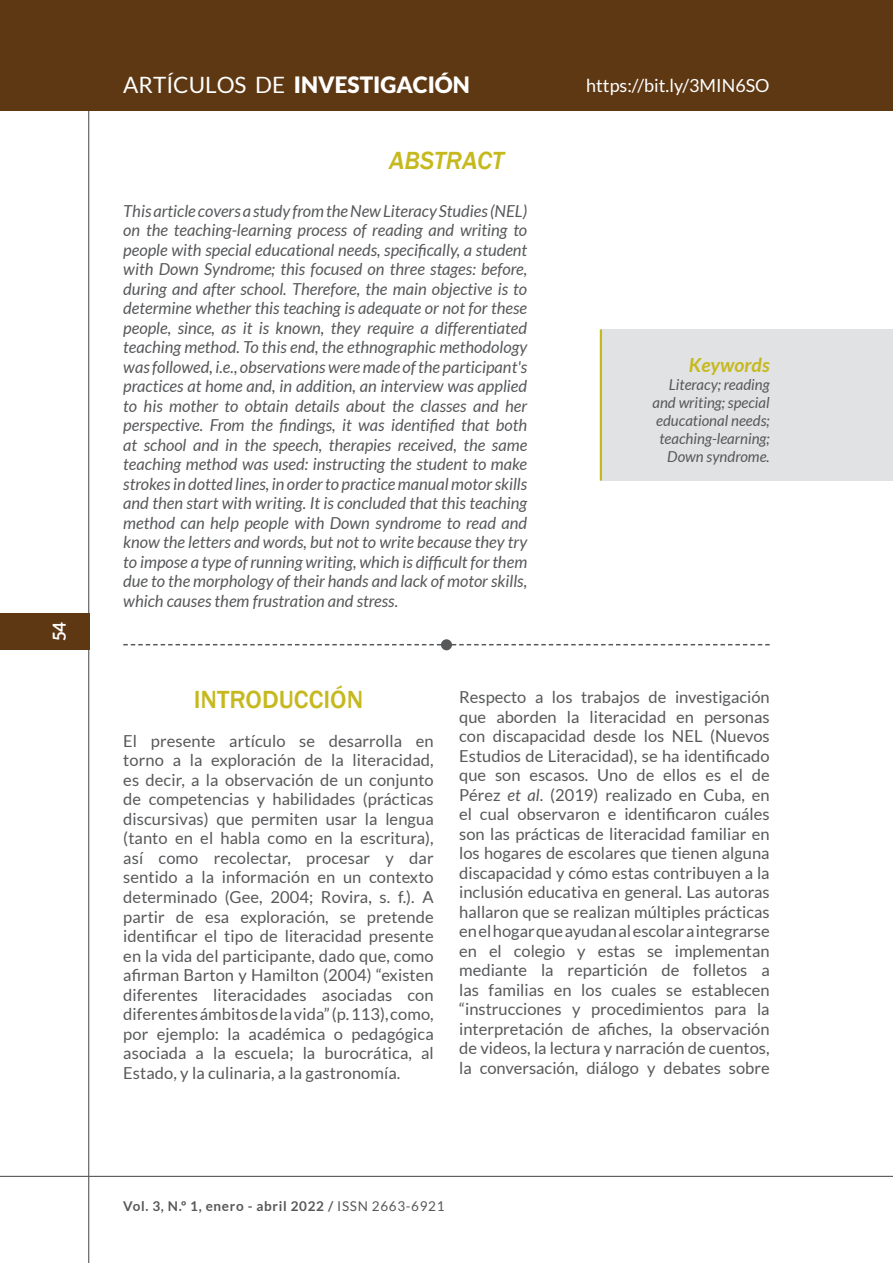
<style>
.page{position:relative;width:893px;height:1263px;background:#fff}
.page>*{position:absolute;margin:0;border:0;box-sizing:border-box;transform-origin:0 0}
.t1{font:500 25.5px "Franklin Gothic";color:#c6b91f}
.t2{font:italic 500 25.5px "Franklin Gothic";color:#c6b91f}
.t3{font:900 22.5px "Lato";color:#fff}
.t4{font:italic 700 19.5px "Lato";color:#c6b91f}
.t5{font:18px "Lato";color:#fff}
.t6{font:700 18px "Lato";color:#fff;scale:.95 1}
.t7{font:16.5px/19.5px "Lato";color:#57585a;text-align:justify}
.t8{font:italic 16.5px/19.5px "Lato";color:#57585a;text-align:justify}
.t9{font:italic 15px/18px "Lato";color:#57585a;text-align:right}
.t10{font:700 13.5px "Lato";letter-spacing:.05em;color:#57585a}
.s1{font-weight:400}
.s2{font-style:italic}
</style>
<div class="page">
<hr style="left:88px;top:104px;width:1px;height:1159px;background:#57585a">
<div style="left:0;top:613px;width:89px;height:37px;background:#5e3812"></div>
<div style="left:0;top:0;width:893px;height:111px;background:#5e3812"></div>
<hr style="left:0;top:1176px;width:893px;height:1px;background:#57585a">
<div style="left:600px;top:329px;width:293px;height:152px;background:#e1e2e4"></div>
<hr style="left:600px;top:329px;width:2px;height:152px;background:#c6b91f">
<svg style="left:123px;top:644px;width:647px;height:1px"></svg>
<div style="left:441px;top:639px;width:11px;height:11px;background:#57585a;border-radius:50%"></div>
<p class="t6" style="left:49px;top:641px;width:22px;rotate:-90deg">54</p>
<h2 class="t3" style="left:123px;top:72px;width:348px"><span class="s1">ARTÍCULOS DE</span> INVESTIGACIÓN</h2>
<p class="t2" style="left:389px;top:145px;width:116px">ABSTRACT</p>
<p class="t8" style="left:123px;top:201px;width:405px">This article covers a study from the New Literacy Studies (NEL) on the teaching-learning process of reading and writing to people with special educational needs, specifically, a student with Down Syndrome; this focused on three stages: before, during and after school. Therefore, the main objective is to determine whether this teaching is adequate or not for these people, since, as it is known, they require a differentiated teaching method. To this end, the ethnographic methodology was followed, i.e., observations were made of the participant's practices at home and, in addition, an interview was applied to his mother to obtain details about the classes and her perspective. From the findings, it was identified that both at school and in the speech, therapies received, the same teaching method was used: instructing the student to make strokes in dotted lines, in order to practice manual motor skills and then start with writing. It is concluded that this teaching method can help people with Down syndrome to read and know the letters and words, but not to write because they try to impose a type of running writing, which is difficult for them due to the morphology of their hands and lack of motor skills, which causes them frustration and stress.</p>
<p class="t5" style="left:586px;top:75px;width:185px">https://bit.ly/3MIN6SO</p>
<p class="t4" style="left:689px;top:354px;width:82px">Keywords</p>
<p class="t9" style="left:652px;top:376px;width:119px">Literacy; reading and writing; special educational needs; teaching-learning;<br>Down syndrome.</p>
<p class="t1" style="left:194px;top:684px;width:171px">INTRODUCCIÓN</p>
<p class="t7" style="left:123px;top:731px;width:312px">El presente artículo se desarrolla en torno a la exploración de la literacidad, es decir, a la observación de un conjunto de competencias y habilidades (prácticas discursivas) que permiten usar la lengua (tanto en el habla como en la escritura), así como recolectar, procesar y dar sentido a la información en un contexto determinado (Gee, 2004; Rovira, s. f.). A partir de esa exploración, se pretende identificar el tipo de literacidad presente en la vida del participante, dado que, como afirman Barton y Hamilton (2004) “existen diferentes literacidades asociadas con diferentes ámbitos de la vida” (p. 113), como, por ejemplo: la académica o pedagógica asociada a la escuela; la burocrática, al Estado, y la culinaria, a la gastronomía.</p>
<p class="t7" style="left:459px;top:687px;width:312px">Respecto a los trabajos de investigación que aborden la literacidad en personas con discapacidad desde los NEL (Nuevos Estudios de Literacidad), se ha identificado que son escasos. Uno de ellos es el de Pérez <span class="s2">et al</span>. (2019) realizado en Cuba, en el cual observaron e identificaron cuáles son las prácticas de literacidad familiar en los hogares de escolares que tienen alguna discapacidad y cómo estas contribuyen a la inclusión educativa en general. Las autoras hallaron que se realizan múltiples prácticas en el hogar que ayudan al escolar a integrarse en el colegio y estas se implementan mediante la repartición de folletos a las familias en los cuales se establecen “instrucciones y procedimientos para la interpretación de afiches, la observación de videos, la lectura y narración de cuentos, la conversación, diálogo y debates sobre</p>
<p class="t10" style="left:123px;top:1198px;width:323px">Vol. 3, N.º 1, enero - abril 2022 / <span class="s1">ISSN 2663-6921</span></p>
</div>
